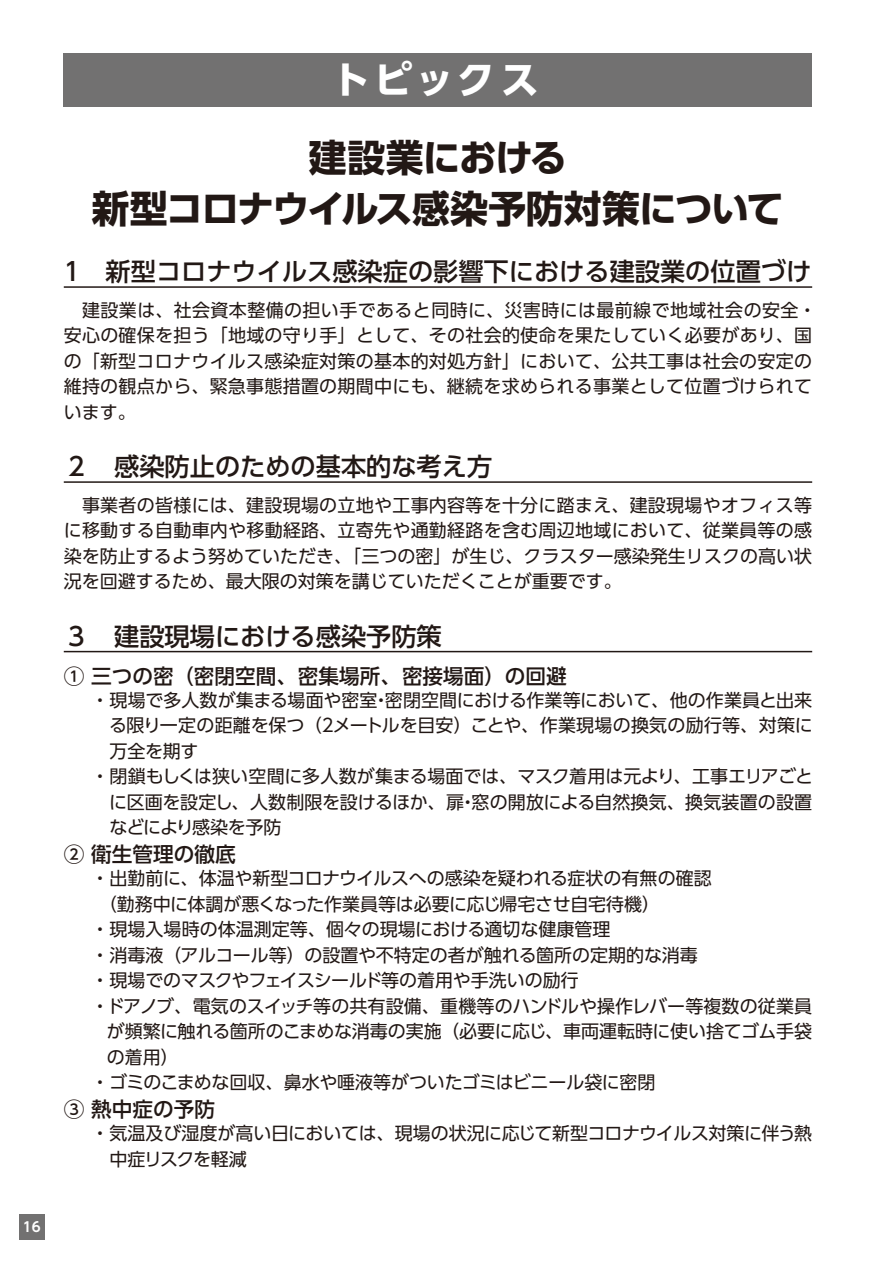
<style>
.page{position:relative;width:893px;height:1263px;background:#fff}
.page>*{position:absolute;margin:0;border:0;box-sizing:border-box;transform-origin:0 0}
.t1{font:700 37.8px/51px "UD Shin Go Pr 6";letter-spacing:-.04em;color:#221815;text-align:center}
.t2{font:700 37.8px "UD Shin Go Pr 6";letter-spacing:.11em;color:#fff}
.t3{font:500 25.2px "UD Shin Go Pr 6";color:#221815}
.t4{font:500 20.7px "UD Shin Go Pr 6";color:#221815}
.t5{font:18px/25.5px "UD Shin Go Pr 6";color:#221815}
.t6{font:18px/25.5px "UD Shin Go Pr 6";letter-spacing:-.025em;color:#221815}
.t7{font:18px "UD Shin Go Pr 6";letter-spacing:-.06em;color:#221815}
.t8{font:700 13.5px "UD Shin Go Pr 6 De";color:#fff}
</style>
<div class="page">
<hr style="left:64px;top:286px;width:748px;height:2px;background:#221815">
<hr style="left:64px;top:481px;width:748px;height:2px;background:#221815">
<hr style="left:64px;top:651px;width:748px;height:1px;background:#221815">
<div style="left:64px;top:53px;width:748px;height:53px;background:#727171"></div>
<div style="left:19px;top:1214px;width:26px;height:25px;background:#727171"></div>
<p class="t8" style="left:23px;top:1216px;width:19px">16</p>
<h1 class="t2" style="left:332px;top:49px;width:208px">トピックス</h1>
<h1 class="t1" style="left:92px;top:131px;width:694px">建設業における<br>新型コロナウイルス感染予防対策について</h1>
<h2 class="t3" style="left:64px;top:251px;width:749px">1　新型コロナウイルス感染症の影響下における建設業の位置づけ</h2>
<p class="t5" style="left:64px;top:297px;width:754px">　建設業は、社会資本整備の担い手であると同時に、災害時には最前線で地域社会の安全・安心の確保を担う「地域の守り手」として、その社会的使命を果たしていく必要があり、国の「新型コロナウイルス感染症対策の基本的対処方針」において、公共工事は社会の安定の維持の観点から、緊急事態措置の期間中にも、継続を求められる事業として位置づけられています。</p>
<h2 class="t3" style="left:64px;top:446px;width:430px">２　感染防止のための基本的な考え方</h2>
<p class="t5" style="left:64px;top:492px;width:750px;text-align:justify">　事業者の皆様には、建設現場の立地や工事内容等を十分に踏まえ、建設現場やオフィス等に移動する自動車内や移動経路、立寄先や通勤経路を含む周辺地域において、従業員等の感染を防止するよう努めていただき、「三つの密」が生じ、クラスター感染発生リスクの高い状況を回避するため、最大限の対策を講じていただくことが重要です。</p>
<h2 class="t3" style="left:64px;top:616px;width:379px">３　建設現場における感染予防策</h2>
<p class="t4" style="left:64px;top:659px;width:504px">① 三つの密（密閉空間、密集場所、密接場面）の回避</p>
<p class="t5" style="left:91px;top:687px;width:723px">・現場で多人数が集まる場面や密室密閉空間における作業等において、他の作業員と出来</p>
<p class="t5" style="left:372px;top:687px;width:19px">・</p>
<p class="t5" style="left:109px;top:712px;width:705px">る限り一定の距離を保つ（2メートルを目安）ことや、作業現場の換気の励行等、対策に</p>
<p class="t5" style="left:110px;top:738px;width:90px">万全を期す</p>
<p class="t5" style="left:91px;top:763px;width:724px">・閉鎖もしくは狭い空間に多人数が集まる場面では、マスク着用は元より、工事エリアごと</p>
<p class="t5" style="left:109px;top:789px;width:705px">に区画を設定し、人数制限を設けるほか、扉窓の開放による自然換気、換気装置の設置</p>
<p class="t5" style="left:459px;top:789px;width:19px">・</p>
<p class="t7" style="left:110px;top:813px;width:173px">などにより感染を予防</p>
<p class="t4" style="left:64px;top:837px;width:174px">② 衛生管理の徹底</p>
<p class="t5" style="left:91px;top:865px;width:622px">・出勤前に、体温や新型コロナウイルスへの感染を疑われる症状の有無の確認</p>
<p class="t5" style="left:90px;top:891px;width:571px">　（勤務中に体調が悪くなった作業員等は必要に応じ帰宅させ自宅待機(</p>
<p class="t5" style="left:91px;top:916px;width:521px">・現場入場時の体温測定等、個々の現場における適切な健康管理</p>
<p class="t5" style="left:91px;top:942px;width:608px">・消毒液（アルコール等）の設置や不特定の者が触れる箇所の定期的な消毒</p>
<p class="t5" style="left:91px;top:967px;width:489px">・現場でのマスクやフェイスシールド等の着用や手洗いの励行</p>
<p class="t5" style="left:91px;top:993px;width:723px">・ドアノブ、電気のスイッチ等の共有設備、重機等のハンドルや操作レバー等複数の従業員</p>
<p class="t5" style="left:107px;top:1018px;width:707px">が頻繁に触れる箇所のこまめな消毒の実施（必要に応じ、車両運転時に使い捨てゴム手袋</p>
<p class="t5" style="left:107px;top:1044px;width:74px">の着用(</p>
<p class="t5" style="left:91px;top:1069px;width:566px">・ゴミのこまめな回収、鼻水や唾液等がついたゴミはビニール袋に密閉</p>
<p class="t4" style="left:64px;top:1092px;width:153px">③ 熱中症の予防</p>
<p class="t6" style="left:110px;top:1120px;width:704px;text-indent:-19px">・気温及び湿度が高い日においては、現場の状況に応じて新型コロナウイルス対策に伴う熱中症リスクを軽減</p>
</div>
